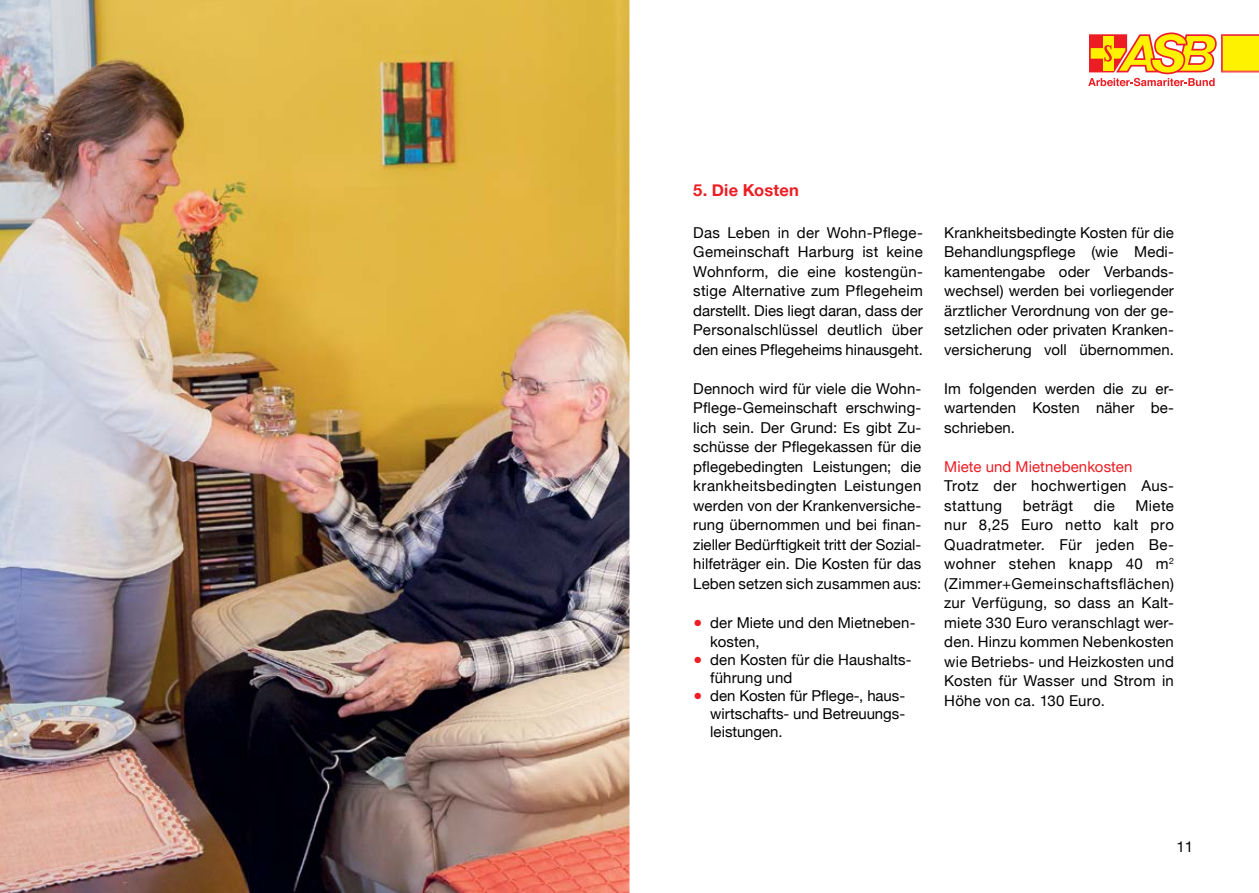
<style>
.page{position:relative;width:1259px;height:893px;background:#fff}
.page>*{position:absolute;margin:0;border:0;box-sizing:border-box;transform-origin:0 0}
.t1{font:700 16.5px "Helvetica Neue";letter-spacing:.01em;color:#ed1d24}
.t2{font:15px/19.5px "Helvetica Neue";letter-spacing:.01em;color:#000;text-align:justify}
.t3{font:15px "Helvetica Neue";letter-spacing:.005em;color:#ed1d24}
.s1{color:#ed1d24}
</style>
<div class="page">
<svg style="left:1088px;top:32px;width:171px;height:54px"></svg>
<img style="left:0;top:0;width:629px;height:893px">
<p class="t1" style="left:693px;top:177px;width:107px">5. Die Kosten</p>
<p class="t2" style="left:693px;top:223px;width:231px">Das Leben in der Wohn-Pflege-Gemeinschaft Harburg ist keine Wohnform, die eine kostengün&shy;stige Alternative zum Pflegeheim darstellt. Dies liegt daran, dass der Personalschlüssel deutlich über den eines Pflegeheims hinausgeht.</p>
<p class="t2" style="left:693px;top:379px;width:230px">Dennoch wird für viele die Wohn-Pflege-Gemeinschaft erschwing&shy;lich sein. Der Grund: Es gibt Zu&shy;schüsse der Pflegekassen für die pflegebedingten Leistungen; die krankheitsbedingten Leistungen werden von der Krankenversiche&shy;rung übernommen und bei finan&shy;zieller Bedürftigkeit tritt der Sozial&shy;hilfeträger ein. Die Kosten für das Leben setzen sich zusammen aus:</p>
<p class="t2" style="left:710px;top:613px;width:207px;text-indent:-17px"><span class="s1">●</span> der Miete und den Mietneben&shy;kosten,</p>
<p class="t2" style="left:710px;top:652px;width:203px;line-height:18px;text-indent:-17px"><span class="s1">●</span> den Kosten für die Haushalts&shy;führung und</p>
<p class="t2" style="left:710px;top:688px;width:196px;line-height:18px;text-indent:-17px"><span class="s1">●</span> den Kosten für Pflege-, haus&shy;wirtschafts- und Betreuungs&shy;leistungen.</p>
<p class="t2" style="left:944px;top:223px;width:231px">Krankheitsbedingte Kosten für die Behandlungspflege (wie Medi&shy;kamentengabe oder Verbands&shy;wechsel) werden bei vorliegender ärztlicher Verordnung von der ge&shy;setzlichen oder privaten Kranken&shy;versicherung voll übernommen.</p>
<p class="t2" style="left:944px;top:379px;width:231px">Im folgenden werden die zu er&shy;wartenden Kosten näher be&shy;schrieben.</p>
<p class="t3" style="left:944px;top:455px;width:190px">Miete und Mietnebenkosten</p>
<p class="t2" style="left:944px;top:477px;width:231px">Trotz der hochwertigen Aus&shy;stattung</p>
<p class="t2" style="left:944px;top:496px;width:231px;text-indent:191px">Miete nur 8,25 Euro netto kalt pro Quadratmeter. Für jeden Be&shy;wohner stehen knapp 40 m<sup>2 </sup>(Zimmer+Gemeinschaftsflächen) zur Verfügung, so dass an Kalt&shy;miete 330 Euro veranschlagt wer&shy;den. Hinzu kommen Nebenkosten wie Betriebs- und Heizkosten und Kosten für Wasser und Strom in Höhe von ca. 130 Euro.</p>
<p class="t2" style="left:1022px;top:496px;width:52px">beträgt</p>
<p class="t2" style="left:1094px;top:496px;width:23px">die</p>
<p class="t2" style="left:1176px;top:838px;width:18px">11</p>
</div>
